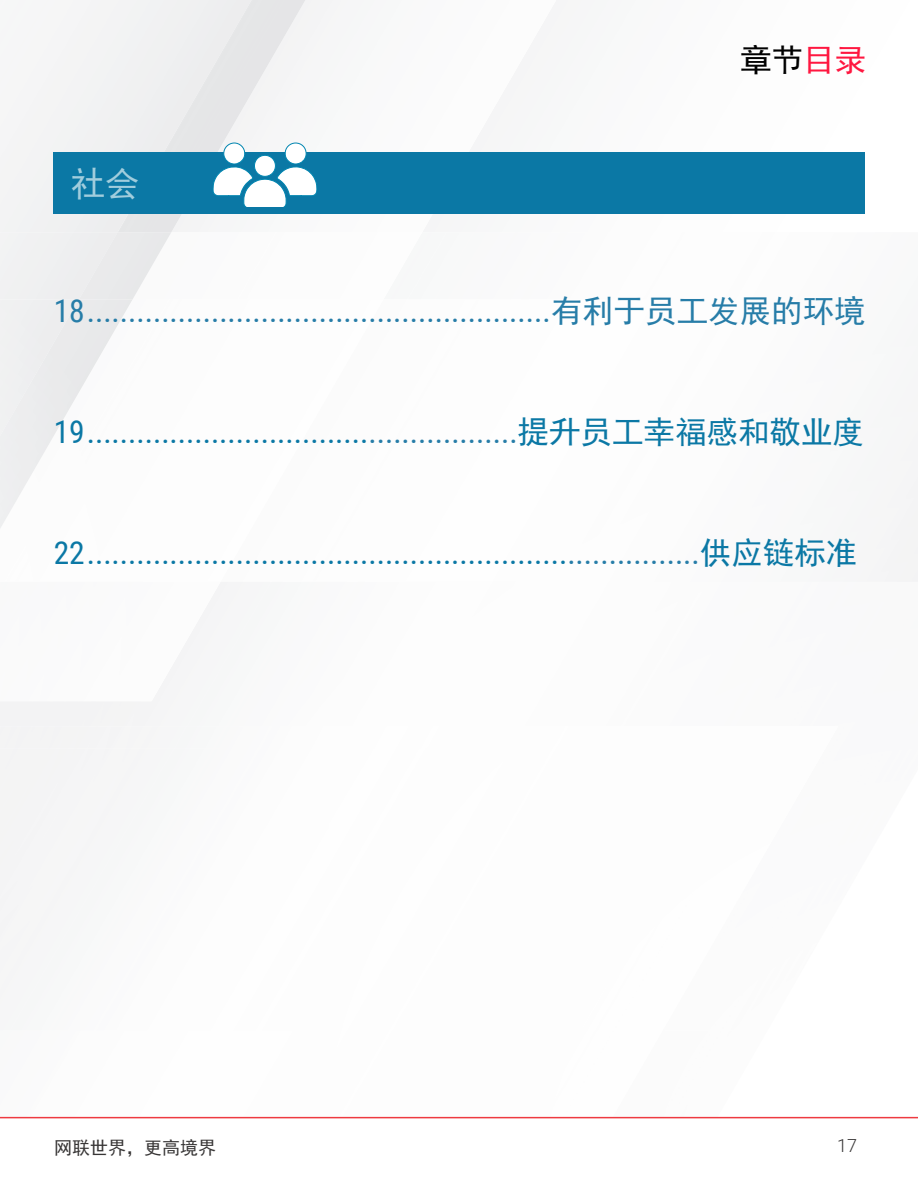
<style>
.page{position:relative;width:918px;height:1188px;background:#fff}
.page>*{position:absolute;margin:0;border:0;box-sizing:border-box;transform-origin:0 0}
.t1{font:34.5px "Sim Hei";color:#a1cddd}
.t2{font:31.5px "Roboto Condensed";color:#0b78a5}
.t3{font:31.5px "Roboto Condensed";color:#277da8}
.t4{font:31.5px "Sim Hei";color:#000}
.t5{font:18px "Sim Hei";color:#373535}
.t6{font:300 18px "Roboto";color:#373535}
.s1{color:#ff1740}
.s2{font-family:"Sim Hei"}
.s3{color:#277da8}
</style>
<div class="page">
<img style="left:313px;top:0;width:251px;height:153px">
<div style="left:0;top:0;width:118px;height:232px;background:#f4f4f4"></div>
<img style="left:118px;top:0;width:195px;height:232px">
<hr style="left:0;top:1117px;width:918px;height:1px;background:#ee3a41">
<div style="left:54px;top:153px;width:811px;height:61px;background:#0b78a5"></div>
<svg style="left:213px;top:166px;width:104px;height:40px"></svg>
<div style="left:254px;top:155px;width:21px;height:21px;background:#fff;border-radius:50%"></div>
<div style="left:254px;top:155px;width:22px;height:22px;border:1px solid #0085b0;border-radius:50%"></div>
<div style="left:285px;top:143px;width:21px;height:21px;background:#fff;border-radius:50%"></div>
<div style="left:285px;top:143px;width:22px;height:21px;border:1px solid #0085b0;border-radius:50%"></div>
<div style="left:224px;top:143px;width:21px;height:21px;background:#fff;border-radius:50%"></div>
<div style="left:223px;top:143px;width:22px;height:22px;border:1px solid #0085b0;border-radius:50%"></div>
<p class="t1" style="left:71px;top:166px;width:70px">社会</p>
<p class="t4" style="left:740px;top:44px;width:127px">章节<span class="s1">目录</span></p>
<p class="t3" style="left:54px;top:289px;width:814px">18 ........................................................<span class="s2">有利于员工发展的环境</span></p>
<p class="t2" style="left:54px;top:410px;width:812px">19 ..................................<span class="s3">..................</span><span class="s2">提升员工幸福感和敬业度</span></p>
<p class="t2" style="left:54px;top:531px;width:805px">22 ..........................................................<span class="s3">................</span><span class="s2">供应链标准</span></p>
<p class="t5" style="left:54px;top:1138px;width:164px">网联世界，更高境界</p>
<p class="t6" style="left:837px;top:1133px;width:21px">17</p>
</div>
